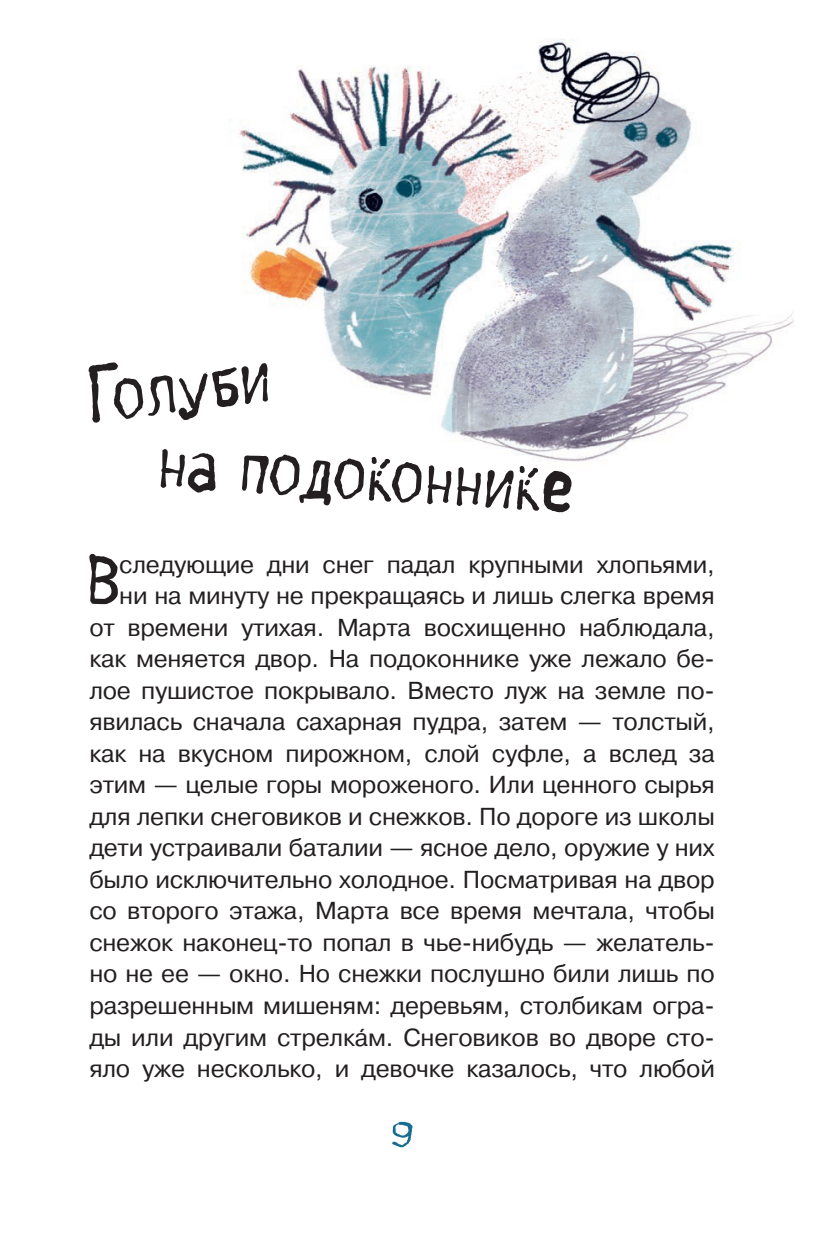
<style>
.page{position:relative;width:839px;height:1241px;background:#fff}
.page>*{position:absolute;margin:0;border:0;box-sizing:border-box;transform-origin:0 0}
.t1{font:80.5px "Asterisk Font";color:#231f20}
.t2{font:69.48px "Asterisk Font";color:#231f20}
.t3{font:35px "Asterisk Font";color:#166d91;scale:1.5 1}
.t4{font:24.5px/31.5px "Pragmatica";letter-spacing:-.01em;color:#231f20;text-align:right}
</style>
<div class="page">
<img style="left:230px;top:39px;width:564px;height:423px">
<p class="t1" style="left:80px;top:348px;width:187px;rotate:-7deg">Голуби</p>
<p class="t1" style="left:160px;top:414px;width:419px;rotate:3deg">на подоконнике</p>
<p class="t2" style="left:87px;top:539px;width:35px">В</p>
<p class="t4" style="left:89px;top:549px;width:627px">следующие дни снег падал крупными хлопьями, ни на минуту не прекращаясь и лишь слегка время от времени утихая. Марта восхищенно наблюдала, как меняется двор. На подоконнике уже лежало бе&shy;лое пушистое покрывало. Вместо луж на земле по&shy;явилась сначала сахарная пудра, затем — толстый, как на вкусном пирожном, слой суфле, а вслед за этим — целые горы мороженого. Или ценного сырья для лепки снеговиков и снежков. По дороге из школы дети устраивали баталии — ясное дело, оружие у них было исключительно холодное. Посматривая на двор со второго этажа, Марта все время мечтала, чтобы снежок наконец-то попал в чье-нибудь — желатель&shy;но не ее — окно. Но снежки послушно били лишь по разрешенным мишеням: деревьям, столбикам огра&shy;ды или другим стрелкáм. Снеговиков во дворе сто&shy;яло уже несколько, и девочке казалось, что любой</p>
<p class="t3" style="left:389px;top:1113px;width:19px">9</p>
</div>
